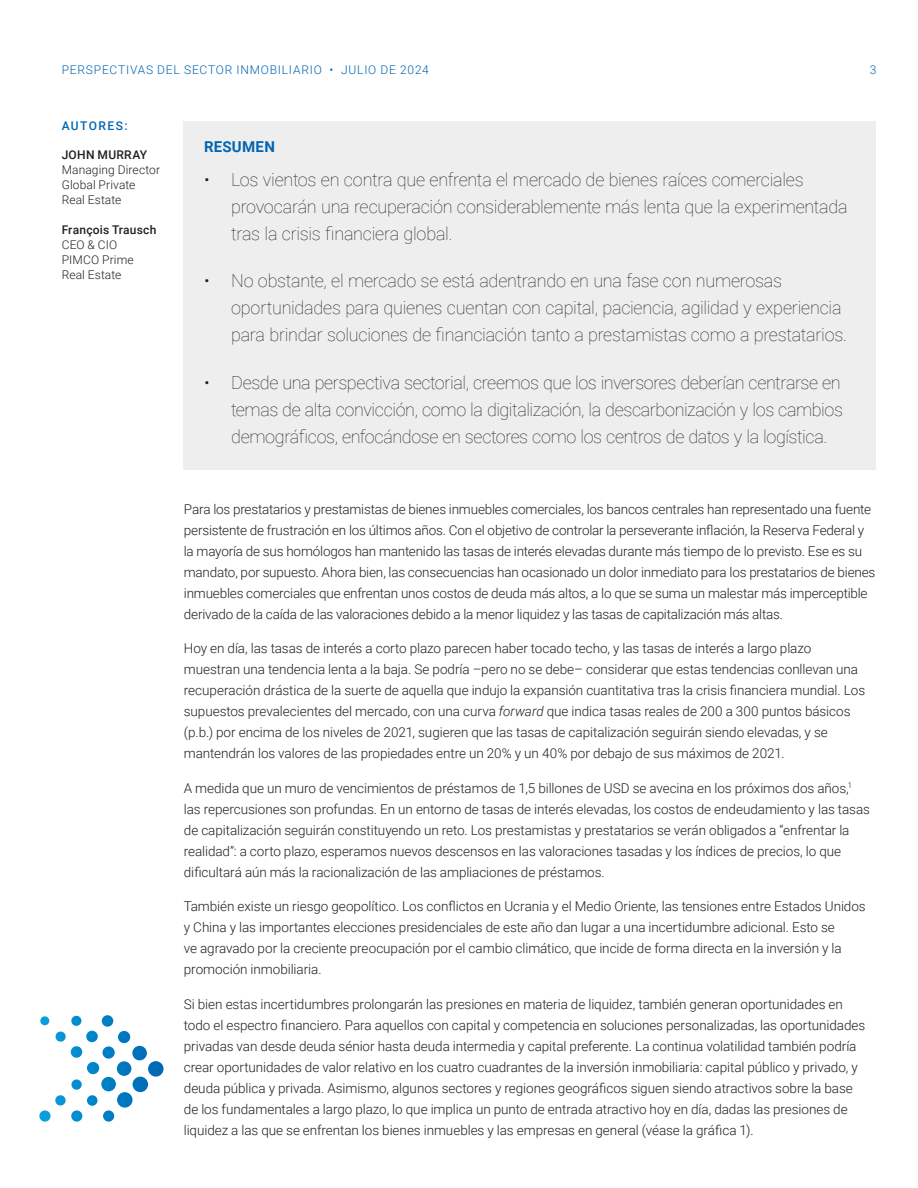
<style>
.page{position:relative;width:918px;height:1188px;background:#fff}
.page>*{position:absolute;margin:0;border:0;box-sizing:border-box;transform-origin:0 0}
.t1{font:100 18px/27px "Roboto";letter-spacing:-.015em;color:#231f20}
.Subhead_Rob_B_10_14{font:700 15px "Roboto";letter-spacing:.015em;color:#0165b1}
.Body_Copy_Rob_L_9_14{font:300 13.5px/21px "Roboto";letter-spacing:-.005em;color:#231f20}
.Author_Title_Rob_L_8_10{font:300 12px/15px "Roboto";letter-spacing:.01em;color:#231f20}
.Folio_Rob_L_8_10{font:300 12px "Roboto";letter-spacing:.065em;color:#0165b1}
.Author_Name_Rob_M_8_10{font:500 12px "Roboto";letter-spacing:.02em;color:#231f20}
.Eyebrow_Rob_M_8_11{font:500 12px "Roboto";letter-spacing:.125em;color:#0165b1}
.s1{font-style:italic}
</style>
<div class="page">
<svg style="left:39px;top:1015px;width:125px;height:107px"></svg>
<div style="left:184px;top:122px;width:692px;height:348px;background:#eeeeef"></div>
<p class="Folio_Rob_L_8_10" style="left:62px;top:61px;width:369px">PERSPECTIVAS DEL SECTOR INMOBILIARIO • JULIO DE 2024</p>
<p class="Folio_Rob_L_8_10" style="left:870px;top:61px;width:8px">3</p>
<p class="Eyebrow_Rob_M_8_11" style="left:62px;top:117px;width:67px">AUTORES:</p>
<p class="Author_Name_Rob_M_8_10" style="left:62px;top:146px;width:87px">JOHN MURRAY</p>
<p class="Author_Title_Rob_L_8_10" style="left:62px;top:161px;width:100px">Managing Director</p>
<p class="Author_Title_Rob_L_8_10" style="left:62px;top:176px;width:75px">Global Private<br>Real Estate</p>
<p class="Author_Name_Rob_M_8_10" style="left:62px;top:221px;width:96px">François Trausch</p>
<p class="Author_Title_Rob_L_8_10" style="left:62px;top:236px;width:57px">CEO &amp; CIO</p>
<p class="Author_Title_Rob_L_8_10" style="left:62px;top:251px;width:74px">PIMCO Prime<br>Real Estate</p>
<p class="Subhead_Rob_B_10_14" style="left:204px;top:137px;width:72px">RESUMEN</p>
<p class="t1" style="left:231px;top:166px;width:618px;text-indent:-27px">• Los vientos en contra que enfrenta el mercado de bienes raíces comerciales provocarán una recuperación considerablemente más lenta que la experimentada tras la crisis financiera global.</p>
<p class="t1" style="left:231px;top:267px;width:617px;text-indent:-27px">• No obstante, el mercado se está adentrando en una fase con numerosas oportunidades para quienes cuentan con capital, paciencia, agilidad y experiencia para brindar soluciones de financiación tanto a prestamistas como a prestatarios.</p>
<p class="t1" style="left:231px;top:368px;width:613px;text-indent:-27px">• Desde una perspectiva sectorial, creemos que los inversores deberían centrarse en temas de alta convicción, como la digitalización, la descarbonización y los cambios demográficos, enfocándose en sectores como los centros de datos y la logística.</p>
<p class="Body_Copy_Rob_L_9_14" style="left:184px;top:498px;width:693px">Para los prestatarios y prestamistas de bienes inmuebles comerciales, los bancos centrales han representado una fuente persistente de frustración en los últimos años. Con el objetivo de controlar la perseverante inflación, la Reserva Federal y la mayoría de sus homólogos han mantenido las tasas de interés elevadas durante más tiempo de lo previsto. Ese es su mandato, por supuesto. Ahora bien, las consecuencias han ocasionado un dolor inmediato para los prestatarios de bienes inmuebles comerciales que enfrentan unos costos de deuda más altos, a lo que se suma un malestar más imperceptible derivado de la caída de las valoraciones debido a la menor liquidez y las tasas de capitalización más altas.</p>
<p class="Body_Copy_Rob_L_9_14" style="left:184px;top:637px;width:683px">Hoy en día, las tasas de interés a corto plazo parecen haber tocado techo, y las tasas de interés a largo plazo muestran una tendencia lenta a la baja. Se podría –pero no se debe– considerar que estas tendencias conllevan una recuperación drástica de la suerte de aquella que indujo la expansión cuantitativa tras la crisis financiera mundial. Los supuestos prevalecientes del mercado, con una curva <span class="s1">forward</span> que indica tasas reales de 200 a 300 puntos básicos (p.b.) por encima de los niveles de 2021, sugieren que las tasas de capitalización seguirán siendo elevadas, y se mantendrán los valores de las propiedades entre un 20% y un 40% por debajo de sus máximos de 2021.</p>
<p class="Body_Copy_Rob_L_9_14" style="left:184px;top:777px;width:688px">A medida que un muro de vencimientos de préstamos de 1,5 billones de USD se avecina en los próximos dos años,<sup>1 </sup>las repercusiones son profundas. En un entorno de tasas de interés elevadas, los costos de endeudamiento y las tasas de capitalización seguirán constituyendo un reto. Los prestamistas y prestatarios se verán obligados a “enfrentar la realidad”: a corto plazo, esperamos nuevos descensos en las valoraciones tasadas y los índices de precios, lo que dificultará aún más la racionalización de las ampliaciones de préstamos.</p>
<p class="Body_Copy_Rob_L_9_14" style="left:184px;top:895px;width:683px">También existe un riesgo geopolítico. Los conflictos en Ucrania y el Medio Oriente, las tensiones entre Estados Unidos y China y las importantes elecciones presidenciales de este año dan lugar a una incertidumbre adicional. Esto se<br>ve agravado por la creciente preocupación por el cambio climático, que incide de forma directa en la inversión y la promoción inmobiliaria.</p>
<p class="Body_Copy_Rob_L_9_14" style="left:184px;top:993px;width:683px">Si bien estas incertidumbres prolongarán las presiones en materia de liquidez, también generan oportunidades en todo el espectro financiero. Para aquellos con capital y competencia en soluciones personalizadas, las oportunidades privadas van desde deuda sénior hasta deuda intermedia y capital preferente. La continua volatilidad también podría crear oportunidades de valor relativo en los cuatro cuadrantes de la inversión inmobiliaria: capital público y privado, y deuda pública y privada. Asimismo, algunos sectores y regiones geográficos siguen siendo atractivos sobre la base de los fundamentales a largo plazo, lo que implica un punto de entrada atractivo hoy en día, dadas las presiones de liquidez a las que se enfrentan los bienes inmuebles y las empresas en general (véase la gráfica 1).</p>
</div>
